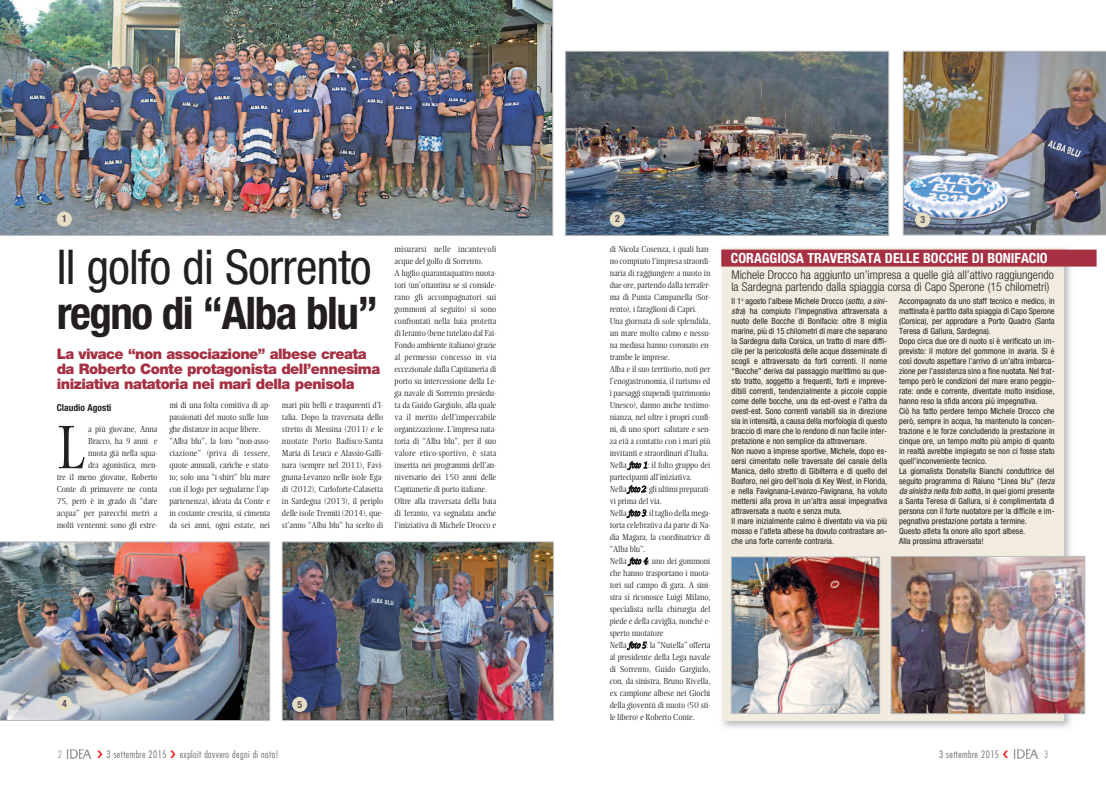
<style>
.page{position:relative;width:1106px;height:794px;background:#fff}
.page>*{position:absolute;margin:0;border:0;box-sizing:border-box;transform-origin:0 0}
.t1{font:300 59.8px "Ellington MT Std";color:#231f20}
.t2{font:condensed 48px "Helvetica Neue LT Std";letter-spacing:-.015em;color:#231f20}
.t3{font:700 condensed 45px "Helvetica Neue LT Std";letter-spacing:-.035em;color:#231f20}
.t4{font:900 14.5px/15px "Helvetica Neue LT Std";letter-spacing:-.035em;color:#a53143}
.t5{font:700 condensed 14px "Helvetica Neue LT Std";color:#fff}
.t6{font:300 condensed 12px/12px "Helvetica Neue LT Std";color:#231f20}
.t7{font:300 condensed 10px "Futura Std";letter-spacing:.04em;color:#6c6d70}
.t8{font:300 condensed 10px "Futura Std";color:#939598}
.t9{font:700 condensed 9.9px "Helvetica Neue LT Std";color:#5a4d59}
.t10{font:700 condensed 9.5px "Helvetica Neue LT Std";color:#231f20}
.t11{font:300 8.5px/12px "Ellington MT Std";color:#231f20}
.t12{font:condensed 8.5px/10px "Helvetica Neue LT Std";color:#231f20}
.s1{font-style:italic}
</style>
<div class="page">
<img style="left:567px;top:53px;width:320px;height:181px">
<div style="left:565px;top:51px;width:324px;height:185px;border:1px solid #bcbdc0"></div>
<img style="left:1013px;top:749px;width:25px;height:9px">
<img style="left:0;top:0;width:553px;height:236px">
<img style="left:0;top:541px;width:270px;height:180px">
<img style="left:66px;top:749px;width:25px;height:9px">
<img style="left:284px;top:543px;width:267px;height:176px">
<div style="left:282px;top:541px;width:271px;height:180px;border:1px solid #bcbdc0"></div>
<div style="left:57px;top:211px;width:15px;height:16px;background:#e5dcc4;border-radius:50%"></div>
<div style="left:609px;top:212px;width:16px;height:15px;background:#e5dcc4;border-radius:50%"></div>
<div style="left:292px;top:697px;width:15px;height:15px;background:#e5dcc4;border-radius:50%"></div>
<img style="left:903px;top:51px;width:203px;height:184px">
<div style="left:57px;top:696px;width:15px;height:15px;background:#e5dcc4;border-radius:50%"></div>
<div style="left:915px;top:212px;width:15px;height:15px;background:#e5dcc4;border-radius:50%"></div>
<img style="left:721px;top:248px;width:355px;height:480px">
<div style="left:722px;top:248px;width:341px;height:473px;background:#f1ecdf"></div>
<div style="left:721px;top:249px;width:375px;height:17px;background:#a53143"></div>
<img style="left:733px;top:558px;width:145px;height:153px">
<div style="left:731px;top:556px;width:149px;height:157px;border:1px solid #bcbdc0"></div>
<img style="left:892px;top:558px;width:191px;height:154px">
<div style="left:890px;top:556px;width:195px;height:158px;border:1px solid #bcbdc0"></div>
<p class="t9" style="left:62px;top:215px;width:6px">1</p>
<p class="t9" style="left:615px;top:215px;width:6px">2</p>
<h2 class="t2" style="left:57px;top:249px;width:316px">Il golfo di Sorrento</h2>
<h3 class="t3" style="left:57px;top:296px;width:323px">regno di “Alba blu”</h3>
<h3 class="t4" style="left:57px;top:347px;width:325px">La vivace “non associazione” albese creata da Roberto Conte protagonista dell’ennesima iniziativa natatoria nei mari della penisola</h3>
<p class="t10" style="left:57px;top:404px;width:56px">Claudio Agosti</p>
<h1 class="t1" style="left:57px;top:424px;width:30px">L</h1>
<p class="t11" style="left:57px;top:424px;width:102px;text-align:right">a più giovane, Anna<br>Bracco, ha 9 anni e<br>nuota già nella squa-<br>dra agonistica, men-<br>tre il meno giovane, Roberto<br>Conte di primavere ne conta<br>75, però è in grado di “dare acqua” per parecchi metri a molti ventenni: sono gli estre-</p>
<p class="t11" style="left:169px;top:400px;width:102px">mi di una folta comitiva di ap&shy;passionati del nuoto sulle lun&shy;ghe distanze in acque libere. “Alba blu”, la loro “non-asso&shy;ciazione” (priva di tessere, quote annuali, cariche e statu&shy;to; solo una “t-shirt” blu mare con il logo per segnalarne l’ap&shy;partenenza), ideata da Conte e in costante crescita, si cimenta da sei anni, ogni estate, nei</p>
<p class="t11" style="left:282px;top:400px;width:103px;text-align:justify">mari più belli e trasparenti d’I&shy;talia. Dopo la traversata dello stretto di Messina (2011) e le nuotate Porto Badisco-Santa Maria di Leuca e Alassio-Galli&shy;nara (sempre nel 2011), Favi&shy;gnana-Levanzo nelle isole Ega&shy;di (2012), Carloforte-Calasetta in Sardegna (2013), il periplo delle isole Tremiti (2014), que&shy;st’anno “Alba blu” ha scelto di</p>
<p class="t11" style="left:394px;top:244px;width:103px">misurarsi nelle incantevoli acque del golfo di Sorrento.<br>A luglio quarantaquattro nuota&shy;tori (un’ottantina se si conside&shy;rano gli accompagnatori sui gommoni al seguito) si sono confrontati nella baia protetta di Ieranto (bene tutelato dal Fai-<br>Fondo ambiente italiano) grazie al permesso concesso in via eccezionale dalla Capitaneria di porto su intercessione della Le&shy;ga navale di Sorrento presiedu&shy;ta da Guido Gargiulo, alla quale va il merito dell’impeccabile organizzazione. L’impresa nata&shy;toria di “Alba blu”, per il suo valore etico-sportivo, è stata inserita nei programmi dell’an&shy;niversario dei 150 anni delle<br>Capitanerie di porto italiane.<br>Oltre alla traversata della baia di Ieranto, va segnalata anche l’iniziativa di Michele Drocco e</p>
<p class="t9" style="left:62px;top:699px;width:6px">4</p>
<p class="t9" style="left:297px;top:700px;width:6px">5</p>
<p class="t8" style="left:58px;top:750px;width:6px">2</p>
<p class="t7" style="left:106px;top:750px;width:62px">3 settembre 2015</p>
<p class="t7" style="left:180px;top:750px;width:101px">exploit davvero degni di nota!</p>
<p class="t11" style="left:609px;top:244px;width:102px">di Nicola Cosenza, i quali han&shy;no compiuto l’impresa straordi&shy;naria di raggiungere a nuoto in due ore, partendo dalla terrafer&shy;ma di Punta Campanella (Sor&shy;rento), i faraglioni di Capri.<br>Una giornata di sole splendida, un mare molto calmo e nessu&shy;na medusa hanno coronato en&shy;trambe le imprese.<br>Alba e il suo territorio, noti per l’enogastronomia, il turismo ed i paesaggi stupendi (patrimonio<br>Unesco), danno anche testimo&shy;nianza, nel oltre i propri confi&shy;ni, di uno sport salutare e sen&shy;za età a contatto con i mari più invitanti e straordinari d’Italia.<br>Nella <span class="s1">foto 1</span>: il folto gruppo dei partecipanti all’iniziativa.<br>Nella <span class="s1">foto 2</span>: gli ultimi preparati&shy;vi prima del via.<br>Nella <span class="s1">foto 3</span>: il taglio della mega&shy;torta celebrativa da parte di Na&shy;dia Magara, la coordinatrice di “Alba blu”.<br>Nella <span class="s1">foto 4</span>: uno dei gommoni che hanno trasportano i nuota&shy;tori sul campo di gara. A sini&shy;stra si riconosce Luigi Milano, specialista nella chirurgia del piede e della caviglia, nonché e&shy;sperto nuotatore<br>Nella <span class="s1">foto 5</span>: la “Nutella” offerta al presidente della Lega navale di Sorrento, Guido Gargiulo, con, da sinistra, Bruno Rivella, ex campione albese nei Giochi della gioventù di nuoto (50 sti&shy;le libero) e Roberto Conte.</p>
<p class="t9" style="left:920px;top:216px;width:6px">3</p>
<h3 class="t5" style="left:731px;top:252px;width:318px">CORAGGIOSA TRAVERSATA DELLE BOCCHE DI BONIFACIO</h3>
<h3 class="t6" style="left:731px;top:270px;width:324px">Michele Drocco ha aggiunto un’impresa a quelle già all’attivo raggiungendo la Sardegna partendo dalla spiaggia corsa di Capo Sperone (15 chilometri)</h3>
<p class="t12" style="left:731px;top:296px;width:157px">Il 1<sup>o</sup> agosto l’albese Michele Drocco (<span class="s1">sotto, a sini&shy;stra</span>) ha compiuto l’impegnativa attraversata a nuoto delle Bocche di Bonifacio: oltre 8 miglia marine, più di 15 chilometri di mare che separano la Sardegna dalla Corsica, un tratto di mare diffi&shy;cile per la pericolosità delle acque disseminate di scogli e attraversato da forti correnti. Il nome “Bocche” deriva dal passaggio marittimo su que&shy;sto tratto, soggetto a frequenti, forti e impreve&shy;dibili correnti, tendenzialmente a piccole coppie come delle bocche, una da est-ovest e l’altra da ovest-est. Sono correnti variabili sia in direzione sia in intensità, a causa della morfologia di questo braccio di mare che lo rendono di non facile inter&shy;pretazione e non semplice da attraversare.<br>Non nuovo a imprese sportive, Michele, dopo es&shy;sersi cimentato nelle traversate del canale della Manica, dello stretto di Gibilterra e di quello del Bosforo, nel giro dell’isola di Key West, in Florida, e nella Favignana-Levanzo-Favignana, ha voluto mettersi alla prova in un’altra assai impegnativa attraversata a nuoto e senza muta.<br>Il mare inizialmente calmo è diventato via via più mosso e l’atleta albese ha dovuto contrastare an&shy;che una forte corrente contraria.</p>
<p class="t12" style="left:899px;top:296px;width:157px">Accompagnato da uno staff tecnico e medico, in mattinata è partito dalla spiaggia di Capo Sperone (Corsica), per approdare a Porto Quadro (Santa Teresa di Gallura, Sardegna).<br>Dopo circa due ore di nuoto si è verificato un im&shy;previsto: il motore del gommone in avaria. Si è così dovuto aspettare l’arrivo di un’altra imbarca&shy;zione per l’assistenza sino a fine nuotata. Nel frat&shy;tempo però le condizioni del mare erano peggio&shy;rate: onde e corrente, diventate molto insidiose, hanno reso la sfida ancora più impegnativa.<br>Ciò ha fatto perdere tempo Michele Drocco che però, sempre in acqua, ha mantenuto la concen&shy;trazione e le forze concludendo la prestazione in cinque ore, un tempo molto più ampio di quanto in realtà avrebbe impiegato se non ci fosse stato quell’inconveniente tecnico.<br>La giornalista Donatella Bianchi conduttrice del seguito programma di Raiuno “Linea blu” (<span class="s1">terza da sinistra nella foto sotto</span>), in quei giorni presente a Santa Teresa di Gallura, si è complimentata di persona con il forte nuotatore per la difficile e im&shy;pegnativa prestazione portata a termine.<br>Questo atleta fa onore allo sport albese.<br>Alla prossima attraversata!</p>
<p class="t7" style="left:939px;top:750px;width:62px">3 settembre 2015</p>
<p class="t8" style="left:1044px;top:750px;width:6px">3</p>
</div>
